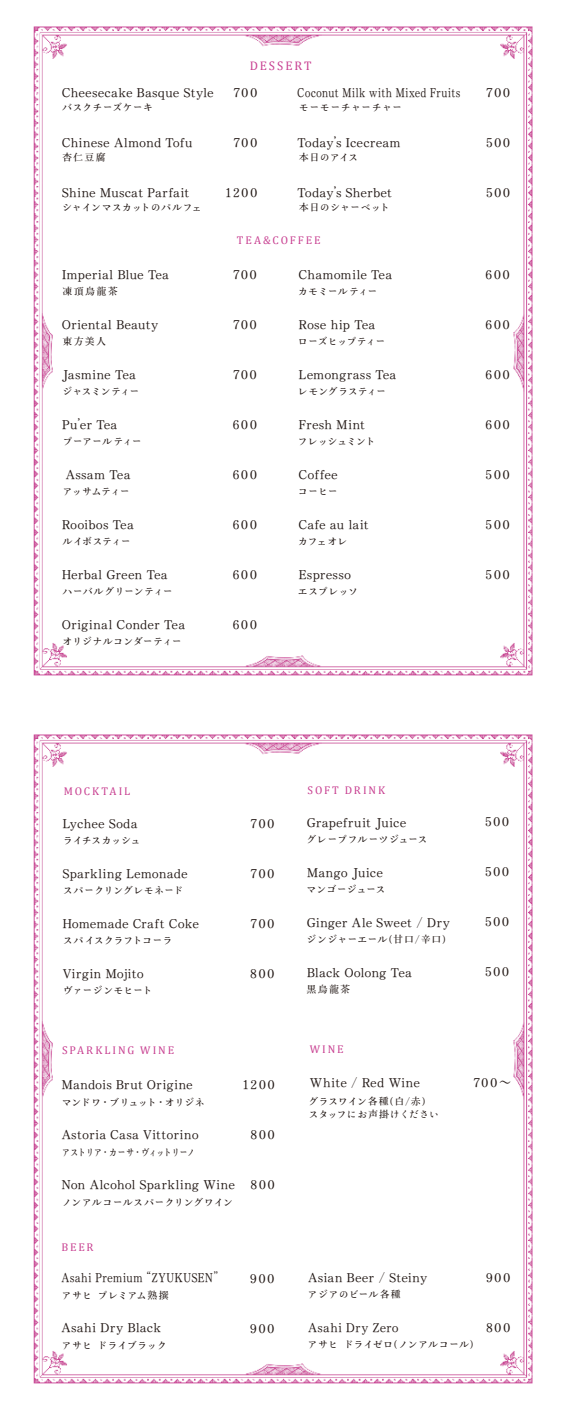
<style>
.page{position:relative;width:566px;height:1409px;background:#fff}
.page>*{position:absolute;margin:0;border:0;box-sizing:border-box;transform-origin:0 0}
.t1{font:12.5px "OT NIS SMS4";letter-spacing:.055em;color:#221815}
.t2{font:12.5px "OT NIS SMS4";letter-spacing:.055em;color:#221815;scale:.82 1}
.t3{font:12.5px "OT NIS SMS4";letter-spacing:.055em;color:#221815;scale:.86 1}
.t4{font:12.5px "OT NIS SMS4";letter-spacing:.035em;color:#221815}
.t5{font:12.5px "Cambria";letter-spacing:.16em;color:#c84091}
.t6{font:11.25px "Cambria";letter-spacing:.165em;color:#c84091}
.t7{font:10px/12.5px "OT NIS SMS4";letter-spacing:-.005em;color:#221815}
.t8{font:10px "OT NIS SMS4";letter-spacing:-.03em;color:#221815}
.t9{font:10px "OT NIS SMS4";letter-spacing:.015em;color:#221815}
.t10{font:10px "OT NIS SMS4";letter-spacing:-.04em;color:#221815}
.t11{font:10px "OT NIS SMS4";letter-spacing:-.06em;color:#221815;scale:.83 1}
.t12{font:10px "OT NIS SMS4";letter-spacing:-.045em;color:#221815}
.t13{font:10px "OT NIS SMS4";letter-spacing:.04em;color:#221815}
.t14{font:10px "OT NIS SMS4";letter-spacing:.06em;color:#221815}
.t15{font:10px "OT NIS SMS4";letter-spacing:-.025em;color:#221815}
.t16{font:10px "OT NIS SMS4";letter-spacing:.025em;color:#221815}
.t17{font:10px "OT NIS SMS4";letter-spacing:.03em;color:#221815}
.t18{font:10px "OT NIS SMS4";letter-spacing:-.035em;color:#221815}
</style>
<div class="page">
<img style="left:33px;top:734px;width:500px;height:650px">
<img style="left:33px;top:26px;width:500px;height:650px">
<p class="t1" style="left:62px;top:85px;width:153px">Cheesecake Basque Style</p>
<p class="t1" style="left:62px;top:135px;width:132px">Chinese Almond Tofu</p>
<p class="t16" style="left:62px;top:102px;width:93px">バスクチーズケーキ</p>
<p class="t7" style="left:62px;top:151px;width:45px">杏仁豆腐</p>
<p class="t1" style="left:62px;top:185px;width:129px">Shine Muscat Parfait</p>
<p class="t5" style="left:250px;top:59px;width:63px">DESSERT</p>
<p class="t13" style="left:299px;top:102px;width:105px">モーモーチャーチャー</p>
<p class="t2" style="left:298px;top:85px;width:199px">Coconut Milk with Mixed Fruits</p>
<p class="t1" style="left:298px;top:135px;width:104px">Todayʼs Icecream</p>
<p class="t4" style="left:298px;top:185px;width:96px">Todayʼs Sherbet</p>
<p class="t1" style="left:233px;top:85px;width:25px">700</p>
<p class="t1" style="left:233px;top:135px;width:25px">700</p>
<p class="t7" style="left:299px;top:151px;width:61px">本日のアイス</p>
<p class="t1" style="left:225px;top:185px;width:34px">1200</p>
<p class="t1" style="left:486px;top:85px;width:25px">700</p>
<p class="t1" style="left:486px;top:135px;width:25px">500</p>
<p class="t1" style="left:486px;top:185px;width:25px">500</p>
<p class="t7" style="left:62px;top:201px;width:141px">シャインマスカットのパルフェ</p>
<p class="t9" style="left:299px;top:202px;width:92px">本日のシャーベット</p>
<p class="t6" style="left:237px;top:234px;width:85px">TEA&amp;COFFEE</p>
<p class="t1" style="left:62px;top:268px;width:108px">Imperial Blue Tea</p>
<p class="t1" style="left:62px;top:318px;width:98px">Oriental Beauty</p>
<p class="t1" style="left:62px;top:368px;width:76px">Jasmine Tea</p>
<p class="t1" style="left:62px;top:418px;width:57px">Pu'er Tea</p>
<p class="t7" style="left:63px;top:285px;width:57px">凍頂烏龍茶</p>
<p class="t7" style="left:63px;top:335px;width:45px">東方美人</p>
<p class="t12" style="left:63px;top:386px;width:79px">ジャスミンティー</p>
<p class="t1" style="left:233px;top:268px;width:25px">700</p>
<p class="t1" style="left:233px;top:318px;width:25px">700</p>
<p class="t1" style="left:233px;top:368px;width:25px">700</p>
<p class="t1" style="left:233px;top:418px;width:26px">600</p>
<p class="t1" style="left:299px;top:268px;width:95px">Chamomile Tea</p>
<p class="t7" style="left:298px;top:286px;width:81px">カモミールティー</p>
<p class="t1" style="left:299px;top:318px;width:78px">Rose hip Tea</p>
<p class="t1" style="left:299px;top:368px;width:99px">Lemongrass Tea</p>
<p class="t1" style="left:299px;top:418px;width:68px">Fresh Mint</p>
<p class="t10" style="left:298px;top:336px;width:89px">ローズヒップティー</p>
<p class="t15" style="left:298px;top:386px;width:90px">レモングラスティー</p>
<p class="t1" style="left:485px;top:268px;width:26px">600</p>
<p class="t1" style="left:485px;top:318px;width:26px">600</p>
<p class="t1" style="left:485px;top:368px;width:26px">600</p>
<p class="t1" style="left:485px;top:418px;width:26px">600</p>
<p class="t7" style="left:63px;top:435px;width:81px">プーアールティー</p>
<p class="t10" style="left:298px;top:436px;width:79px">フレッシュミント</p>
<p class="t1" style="left:66px;top:468px;width:66px">Assam Tea</p>
<p class="t1" style="left:233px;top:468px;width:26px">600</p>
<p class="t1" style="left:299px;top:468px;width:40px">Coffee</p>
<p class="t1" style="left:485px;top:468px;width:25px">500</p>
<p class="t12" style="left:63px;top:486px;width:69px">アッサムティー</p>
<p class="t7" style="left:298px;top:486px;width:42px">コーヒー</p>
<p class="t1" style="left:62px;top:518px;width:73px">Rooibos Tea</p>
<p class="t1" style="left:233px;top:518px;width:26px">600</p>
<p class="t1" style="left:299px;top:518px;width:71px">Cafe au lait</p>
<p class="t1" style="left:485px;top:518px;width:25px">500</p>
<p class="t7" style="left:63px;top:535px;width:70px">ルイボスティー</p>
<p class="t7" style="left:298px;top:536px;width:51px">カフェオレ</p>
<p class="t1" style="left:62px;top:568px;width:107px">Herbal Green Tea</p>
<p class="t1" style="left:233px;top:568px;width:26px">600</p>
<p class="t1" style="left:299px;top:568px;width:53px">Espresso</p>
<p class="t1" style="left:485px;top:568px;width:25px">500</p>
<p class="t7" style="left:63px;top:585px;width:112px">ハーバルグリーンティー</p>
<p class="t7" style="left:298px;top:586px;width:61px">エスプレッソ</p>
<p class="t1" style="left:62px;top:618px;width:124px">Original Conder Tea</p>
<p class="t1" style="left:233px;top:618px;width:26px">600</p>
<p class="t7" style="left:63px;top:635px;width:121px">オリジナルコンダーティー</p>
<p class="t6" style="left:64px;top:784px;width:68px">MOCKTAIL</p>
<p class="t6" style="left:308px;top:784px;width:79px">SOFT DRINK</p>
<p class="t1" style="left:63px;top:816px;width:76px">Lychee Soda</p>
<p class="t1" style="left:63px;top:866px;width:126px">Sparkling Lemonade</p>
<p class="t1" style="left:63px;top:916px;width:138px">Homemade Craft Coke</p>
<p class="t8" style="left:63px;top:835px;width:79px">ライチスカッシュ</p>
<p class="t7" style="left:63px;top:884px;width:122px">スパークリングレモネード</p>
<p class="t7" style="left:63px;top:934px;width:111px">スパイスクラフトコーラ</p>
<p class="t1" style="left:63px;top:966px;width:82px">Virgin Mojito</p>
<p class="t1" style="left:250px;top:817px;width:25px">700</p>
<p class="t1" style="left:250px;top:867px;width:25px">700</p>
<p class="t1" style="left:250px;top:917px;width:25px">700</p>
<p class="t1" style="left:250px;top:967px;width:26px">800</p>
<p class="t1" style="left:307px;top:815px;width:101px">Grapefruit Juice</p>
<p class="t1" style="left:307px;top:865px;width:77px">Mango Juice</p>
<p class="t1" style="left:307px;top:915px;width:144px">Ginger Ale Sweet / Dry</p>
<p class="t1" style="left:307px;top:965px;width:106px">Black Oolong Tea</p>
<p class="t9" style="left:306px;top:833px;width:123px">グレープフルーツジュース</p>
<p class="t18" style="left:306px;top:883px;width:80px">マンゴージュース</p>
<p class="t7" style="left:306px;top:933px;width:141px">ジンジャーエール(甘口/辛口)</p>
<p class="t7" style="left:63px;top:984px;width:91px">ヴァージンモヒート</p>
<p class="t7" style="left:306px;top:983px;width:45px">黒烏龍茶</p>
<p class="t6" style="left:62px;top:1043px;width:113px">SPARKLING WINE</p>
<p class="t6" style="left:310px;top:1042px;width:35px">WINE</p>
<p class="t1" style="left:485px;top:815px;width:25px">500</p>
<p class="t1" style="left:485px;top:865px;width:25px">500</p>
<p class="t1" style="left:485px;top:915px;width:25px">500</p>
<p class="t1" style="left:485px;top:965px;width:25px">500</p>
<p class="t1" style="left:62px;top:1077px;width:132px">Mandois Brut Origine</p>
<p class="t1" style="left:62px;top:1127px;width:138px">Astoria Casa Vittorino</p>
<p class="t8" style="left:62px;top:1096px;width:145px">マンドワ・ブリュット・オリジネ</p>
<p class="t11" style="left:62px;top:1146px;width:162px">アストリア・カーサ・ヴィットリーノ</p>
<p class="t1" style="left:242px;top:1077px;width:34px">1200</p>
<p class="t1" style="left:250px;top:1127px;width:26px">800</p>
<p class="t1" style="left:62px;top:1177px;width:175px">Non Alcohol Sparkling Wine</p>
<p class="t7" style="left:62px;top:1196px;width:173px">ノンアルコールスパークリングワイン</p>
<p class="t1" style="left:250px;top:1177px;width:26px">800</p>
<p class="t6" style="left:61px;top:1241px;width:34px">BEER</p>
<p class="t14" style="left:61px;top:1290px;width:109px">アサヒプレミアム熟撰</p>
<p class="t3" style="left:61px;top:1271px;width:184px">Asahi Premium “ZYUKUSEN”</p>
<p class="t1" style="left:61px;top:1321px;width:101px">Asahi Dry Black</p>
<p class="t7" style="left:61px;top:1340px;width:107px">アサヒドライブラック</p>
<p class="t1" style="left:250px;top:1271px;width:26px">900</p>
<p class="t1" style="left:250px;top:1321px;width:26px">900</p>
<p class="t1" style="left:310px;top:1076px;width:111px">White / Red Wine</p>
<p class="t1" style="left:473px;top:1076px;width:39px">700~</p>
<p class="t7" style="left:308px;top:1096px;width:132px">グラスワイン各種(白/赤)<br>スタッフにお声掛けください</p>
<p class="t1" style="left:308px;top:1270px;width:121px">Asian Beer / Steiny</p>
<p class="t1" style="left:308px;top:1320px;width:92px">Asahi Dry Zero</p>
<p class="t17" style="left:308px;top:1289px;width:95px">アジアのビール各種</p>
<p class="t7" style="left:308px;top:1339px;width:167px">アサヒドライゼロ(ノンアルコール)</p>
<p class="t1" style="left:486px;top:1271px;width:26px">900</p>
<p class="t1" style="left:486px;top:1321px;width:26px">800</p>
</div>
